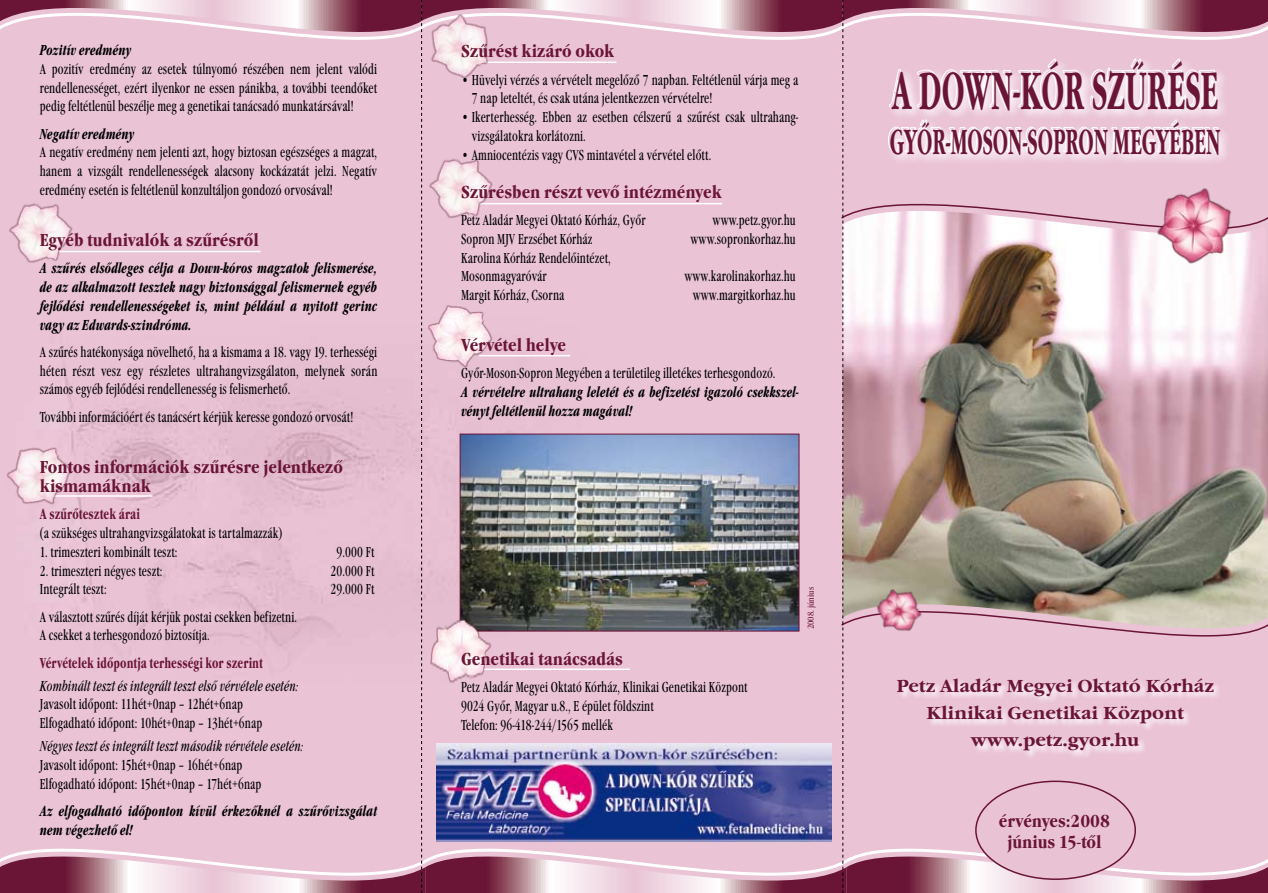
<style>
.page{position:relative;width:1268px;height:893px;background:#fff}
.page>*{position:absolute;margin:0;border:0;box-sizing:border-box;transform-origin:0 0}
.t1{font:700 54px "Garamond Itc TEE";color:#6a1436;scale:.5 1}
.t2{font:700 36px "Garamond Itc TEE";color:#6a1436;scale:.5 1}
.t3{font:700 condensed 18px/19.5px "Garamond Itc TEE";color:#6a1436}
.t4{font:700 18px/27px "Garamond Itc TEE";color:#6a1436;text-align:center}
.t5{font:condensed 15px/18.8px "Garamond Itc TEE";letter-spacing:.01em;color:#000;scale:.8 1}
.t6{font:italic 700 condensed 15px/18.8px "Garamond Itc TEE";letter-spacing:.01em;color:#000;scale:.8 1}
.t7{font:italic condensed 15px "Garamond Itc TEE";letter-spacing:.01em;color:#000;scale:.8 1}
.t8{font:700 condensed 15px "Garamond Itc TEE";letter-spacing:.01em;color:#6a1436;scale:.8 1}
.t9{font:condensed 9px "Garamond Itc TEE";color:#6a1436}
</style>
<div class="page">
<img style="left:0;top:0;width:1267px;height:893px">
<p class="t6" style="left:40px;top:41px;width:116px">Pozitív eredmény</p>
<p class="t5" style="left:40px;top:60px;width:423px;text-align:justify">A pozitív eredmény az esetek túlnyomó részében nem jelent valódi rendellenességet, ezért ilyenkor ne essen pánikba, a további teendőket pedig feltétlenül beszélje meg a genetikai tanácsadó munkatársával!</p>
<p class="t6" style="left:40px;top:124px;width:120px">Negatív eredmény</p>
<p class="t5" style="left:40px;top:143px;width:423px;text-align:justify">A negatív eredmény nem jelenti azt, hogy biztosan egészséges a magzat, hanem a vizsgált rendellenességek alacsony kockázatát jelzi. Negatív eredmény esetén is feltétlenül konzultáljon gondozó orvosával!</p>
<p class="t3" style="left:40px;top:230px;width:220px">Egyéb tudnivalók a szűrésről</p>
<p class="t6" style="left:40px;top:259px;width:423px;text-align:justify">A szűrés elsődleges célja a Down-kóros magzatok felismerése, de az alkalmazott tesztek nagy biztonsággal felismernek egyéb fejlődési rendellenességeket is, mint például a nyitott gerinc vagy az Edwards-szindróma.</p>
<p class="t5" style="left:40px;top:343px;width:423px;text-align:justify">A szűrés hatékonysága növelhető, ha a kismama a 18. vagy 19. terhességi héten részt vesz egy részletes ultrahangvizsgálaton, melynek során számos egyéb fejlődési rendellenesség is felismerhető.</p>
<p class="t5" style="left:40px;top:407px;width:393px">További információért és tanácsért kérjük keresse gondozó orvosát!</p>
<p class="t3" style="left:40px;top:457px;width:305px">Fontos információk szűrésre jelentkező kismamáknak</p>
<p class="t8" style="left:40px;top:506px;width:127px">A szűrőtesztek árai</p>
<p class="t5" style="left:40px;top:524px;width:305px">(a szükséges ultrahangvizsgálatokat is tartalmazzák)</p>
<p class="t5" style="left:40px;top:543px;width:174px">1. trimeszteri kombinált teszt:</p>
<p class="t5" style="left:336px;top:543px;width:49px">9.000 Ft</p>
<p class="t5" style="left:40px;top:561px;width:155px">2. trimeszteri négyes teszt:</p>
<p class="t5" style="left:330px;top:561px;width:56px">20.000 Ft</p>
<p class="t5" style="left:40px;top:580px;width:85px">Integrált teszt:</p>
<p class="t5" style="left:330px;top:580px;width:56px">29.000 Ft</p>
<p class="t5" style="left:40px;top:607px;width:323px">A választott szűrés díját kérjük postai csekken befizetni.<br>A csekket a terhesgondozó biztosítja.</p>
<p class="t8" style="left:40px;top:654px;width:280px">Vérvételek időpontja terhességi kor szerint</p>
<p class="t7" style="left:40px;top:677px;width:325px">Kombinált teszt és integrált teszt első vérvétele esetén:</p>
<p class="t5" style="left:40px;top:695px;width:279px">Javasolt időpont: 11hét+0nap – 12hét+6nap<br>Elfogadható időpont: 10hét+0nap – 13hét+6nap</p>
<p class="t7" style="left:40px;top:738px;width:331px">Négyes teszt és integrált teszt második vérvétele esetén:</p>
<p class="t5" style="left:40px;top:756px;width:278px">Javasolt időpont: 15hét+0nap – 16hét+6nap<br>Elfogadható időpont: 15hét+0nap – 17hét+6nap</p>
<p class="t6" style="left:40px;top:802px;width:423px">Az elfogadható időponton kívül érkezőknél a szűrővizsgálat nem végezhető el!</p>
<p class="t3" style="left:461px;top:42px;width:155px">Szűrést kizáró okok</p>
<p class="t5" style="left:471px;top:70px;width:410px;text-indent:-11px">• Hüvelyi vérzés a vérvételt megelőző 7 napban. Feltétlenül várja meg a<br>7 nap leteltét, és csak utána jelentkezzen vérvételre!</p>
<p class="t5" style="left:471px;top:108px;width:410px;text-indent:-11px">• Ikerterhesség. Ebben az esetben célszerű a szűrést csak ultrahang&shy;vizsgálatokra korlátozni.</p>
<p class="t5" style="left:461px;top:145px;width:314px">• Amniocentézis vagy CVS mintavétel a vérvétel előtt.</p>
<p class="t3" style="left:461px;top:182px;width:262px">Szűrésben részt vevő intézmények</p>
<p class="t5" style="left:461px;top:211px;width:232px">Petz Aladár Megyei Oktató Kórház, Győr</p>
<p class="t5" style="left:712px;top:211px;width:105px">www.petz.gyor.hu</p>
<p class="t5" style="left:461px;top:230px;width:166px">Sopron MJV Erzsébet Kórház</p>
<p class="t5" style="left:690px;top:230px;width:133px">www.sopronkorhaz.hu</p>
<p class="t5" style="left:461px;top:248px;width:189px">Karolina Kórház Rendelőintézet,<br>Mosonmagyaróvár</p>
<p class="t5" style="left:684px;top:267px;width:141px">www.karolinakorhaz.hu</p>
<p class="t5" style="left:461px;top:286px;width:131px">Margit Kórház, Csorna</p>
<p class="t5" style="left:692px;top:286px;width:130px">www.margitkorhaz.hu</p>
<p class="t3" style="left:461px;top:336px;width:106px">Vérvétel helye</p>
<p class="t5" style="left:461px;top:364px;width:394px">Győr-Moson-Sopron Megyében a területileg illetékes terhesgondozó.</p>
<p class="t6" style="left:461px;top:383px;width:423px">A vérvételre ultrahang leletét és a befizetést igazoló csekkszel&shy;vényt feltétlenül hozza magával!</p>
<p class="t3" style="left:461px;top:649px;width:163px">Genetikai tanácsadás</p>
<p class="t5" style="left:461px;top:678px;width:360px">Petz Aladár Megyei Oktató Kórház, Klinikai Genetikai Központ<br>9024 Győr, Magyar u.8., E épület földszint<br>Telefon: 96-418-244/1565 mellék</p>
<p class="t9" style="left:805px;top:629px;width:44px;rotate:-90deg">2008. június</p>
<h1 class="t1" style="left:891px;top:60px;width:653px">A Down-kór SZŰRÉSE</h1>
<h2 class="t2" style="left:889px;top:121px;width:662px">Győr-Moson-Sopron Megyében</h2>
<p class="t4" style="left:896px;top:673px;width:319px">Petz Aladár Megyei Oktató Kórház<br>Klinikai Genetikai Központ www.petz.gyor.hu</p>
<p class="t3" style="left:998px;top:810px;width:112px;line-height:21.6px;text-align:center">érvényes:2008 június 15-től</p>
</div>
